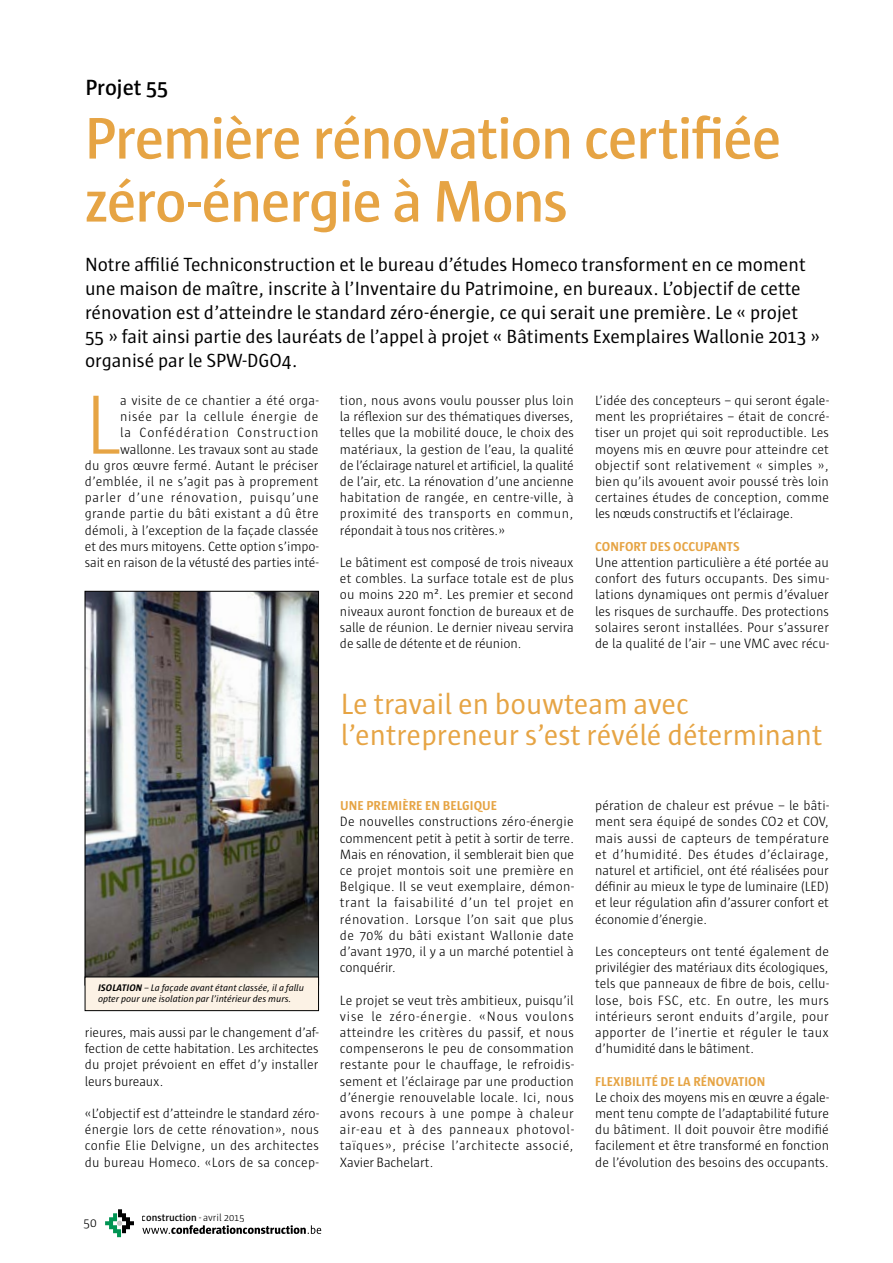
<style>
.page{position:relative;width:893px;height:1263px;background:#fff}
.page>*{position:absolute;margin:0;border:0;box-sizing:border-box;transform-origin:0 0}
.t1{font:300 85.8px "Sun";color:#e6a444}
.t2{font:600 60px/63px "Sun";letter-spacing:-.025em;color:#e6a444}
.t3{font:30px/31.5px "Sun";color:#e6a444}
.t4{font:600 22.5px "Sun";color:#000}
.t5{font:19.5px/24px "Sun";color:#000}
.t6{font:300 13.8px/16.2px "Sun";color:#000;text-align:justify}
.t7{font:300 13.35px "Sun";color:#000}
.t8{font:700 13.2px "Sun";letter-spacing:.005em;color:#e6a444}
.t9{font:600 10.5px "Sun";color:#000}
.t10{font:italic 9.75px/11.2px "Sun";color:#000}
.s1{font-weight:700}
.s2{font-weight:300}
</style>
<div class="page">
<svg style="left:142px;top:1225px;width:179px;height:9px"></svg>
<svg style="left:105px;top:1209px;width:29px;height:28px"></svg>
<img style="left:87px;top:593px;width:230px;height:384px">
<div style="left:85px;top:591px;width:234px;height:394px;border:1px solid #000"></div>
<div style="left:85px;top:977px;width:234px;height:34px;background:#fcf2e5"></div>
<div style="left:85px;top:977px;width:234px;height:34px;border:1px solid #000"></div>
<h3 class="t4" style="left:85px;top:75px;width:84px">Projet 55</h3>
<h2 class="t2" style="left:85px;top:107px;width:699px">Première rénovation certifiée zéro-énergie à Mons</h2>
<p class="t5" style="left:85px;top:252px;width:736px">Notre affilié Techniconstruction et le bureau d’études Homeco transforment en ce moment une maison de maître, inscrite à l’Inventaire du Patrimoine, en bureaux. L’objectif de cette rénovation est d’atteindre le standard zéro-énergie, ce qui serait une première. Le « projet 55 » fait ainsi partie des lauréats de l’appel à projet « Bâtiments Exemplaires Wallonie 2013 » organisé par le SPW-DGO4.</p>
<h1 class="t1" style="left:85px;top:378px;width:38px">L</h1>
<p class="t6" style="left:85px;top:392px;width:235px;text-align:right">a visite de ce chantier a été orga&shy;nisée par la cellule énergie de<br>la Confédération Construction wallonne. Les travaux sont au stade<br>du gros œuvre fermé. Autant le préciser d’emblée, il ne s’agit pas à proprement parler d’une rénovation, puisqu’une grande partie du bâti existant a dû être démoli, à l’exception de la façade classée et des murs mitoyens. Cette option s’impo&shy;sait en raison de la vétusté des parties inté-</p>
<p class="t6" style="left:595px;top:392px;width:235px">L’idée des concepteurs – qui seront égale&shy;ment les propriétaires – était de concré&shy;tiser un projet qui soit reproductible. Les moyens mis en œuvre pour atteindre cet objectif sont relativement « simples », bien qu’ils avouent avoir poussé très loin certaines études de conception, comme les nœuds constructifs et l’éclairage.</p>
<p class="t8" style="left:595px;top:539px;width:146px">CONFORT DES OCCUPANTS</p>
<p class="t6" style="left:595px;top:554px;width:235px">Une attention particulière a été portée au confort des futurs occupants. Des simu&shy;lations dynamiques ont permis d’évaluer les risques de surchauffe. Des protections solaires seront installées. Pour s’assurer de la qualité de l’air – une VMC avec récu-</p>
<p class="t6" style="left:340px;top:392px;width:235px">tion, nous avons voulu pousser plus loin la réflexion sur des thématiques diverses, telles que la mobilité douce, le choix des matériaux, la gestion de l’eau, la qualité de l’éclairage naturel et artificiel, la qualité de l’air, etc. La rénovation d’une ancienne habitation de rangée, en centre-ville, à proximité des transports en commun, répondait à tous nos critères.»</p>
<p class="t6" style="left:340px;top:554px;width:236px">Le bâtiment est composé de trois niveaux et combles. La surface totale est de plus ou moins 220 m². Les premier et second niveaux auront fonction de bureaux et de salle de réunion. Le dernier niveau servira de salle de détente et de réunion.</p>
<p class="t10" style="left:98px;top:981px;width:207px"><span class="s1">ISOLATION</span> – La façade avant étant classée, il a fallu opter pour une isolation par l’intérieur des murs.</p>
<p class="t6" style="left:85px;top:1024px;width:235px">rieures, mais aussi par le changement d’af&shy;fection de cette habitation. Les architectes du projet prévoient en effet d’y installer leurs bureaux.</p>
<p class="t6" style="left:85px;top:1105px;width:235px">«L’objectif est d’atteindre le standard zéro&shy;énergie lors de cette rénovation», nous confie Elie Delvigne, un des architectes du bureau Homeco. «Lors de sa concep-</p>
<p class="t7" style="left:83px;top:1215px;width:15px">50</p>
<p class="t9" style="left:142px;top:1211px;width:104px">construction <span class="s2">- avril 2015</span></p>
<h3 class="t3" style="left:341px;top:688px;width:483px">Le travail en bouwteam avec l’entrepreneur s’est révélé déterminant</h3>
<p class="t8" style="left:340px;top:798px;width:159px">UNE PREMIÈRE EN BELGIQUE</p>
<p class="t6" style="left:340px;top:813px;width:236px">De nouvelles constructions zéro-énergie commencent petit à petit à sortir de terre.<br>Mais en rénovation, il semblerait bien que ce projet montois soit une première en Belgique. Il se veut exemplaire, démon&shy;trant la faisabilité d’un tel projet en rénovation. Lorsque l’on sait que plus de 70% du bâti existant Wallonie date d’avant 1970, il y a un marché potentiel à conquérir.</p>
<p class="t6" style="left:340px;top:992px;width:235px">Le projet se veut très ambitieux, puisqu’il vise le zéro-énergie. «Nous voulons atteindre les critères du passif, et nous compenserons le peu de consommation restante pour le chauffage, le refroidis&shy;sement et l’éclairage par une production d’énergie renouvelable locale. Ici, nous avons recours à une pompe à chaleur air-eau et à des panneaux photovol&shy;taïques», précise l’architecte associé, Xavier Bachelart.</p>
<p class="t6" style="left:595px;top:797px;width:235px">pération de chaleur est prévue – le bâti&shy;ment sera équipé de sondes CO2 et COV, mais aussi de capteurs de température et d’humidité. Des études d’éclairage, naturel et artificiel, ont été réalisées pour définir au mieux le type de luminaire (LED) et leur régulation afin d’assurer confort et économie d’énergie.</p>
<p class="t6" style="left:595px;top:943px;width:235px">Les concepteurs ont tenté également de privilégier des matériaux dits écologiques, tels que panneaux de fibre de bois, cellu&shy;lose, bois FSC, etc. En outre, les murs intérieurs seront enduits d’argile, pour apporter de l’inertie et réguler le taux d’humidité dans le bâtiment.</p>
<p class="t8" style="left:595px;top:1074px;width:172px">FLEXIBILITÉ DE LA RÉNOVATION</p>
<p class="t6" style="left:595px;top:1089px;width:235px">Le choix des moyens mis en œuvre a égale&shy;ment tenu compte de l’adaptabilité future du bâtiment. Il doit pouvoir être modifié facilement et être transformé en fonction de l’évolution des besoins des occupants.</p>
</div>
